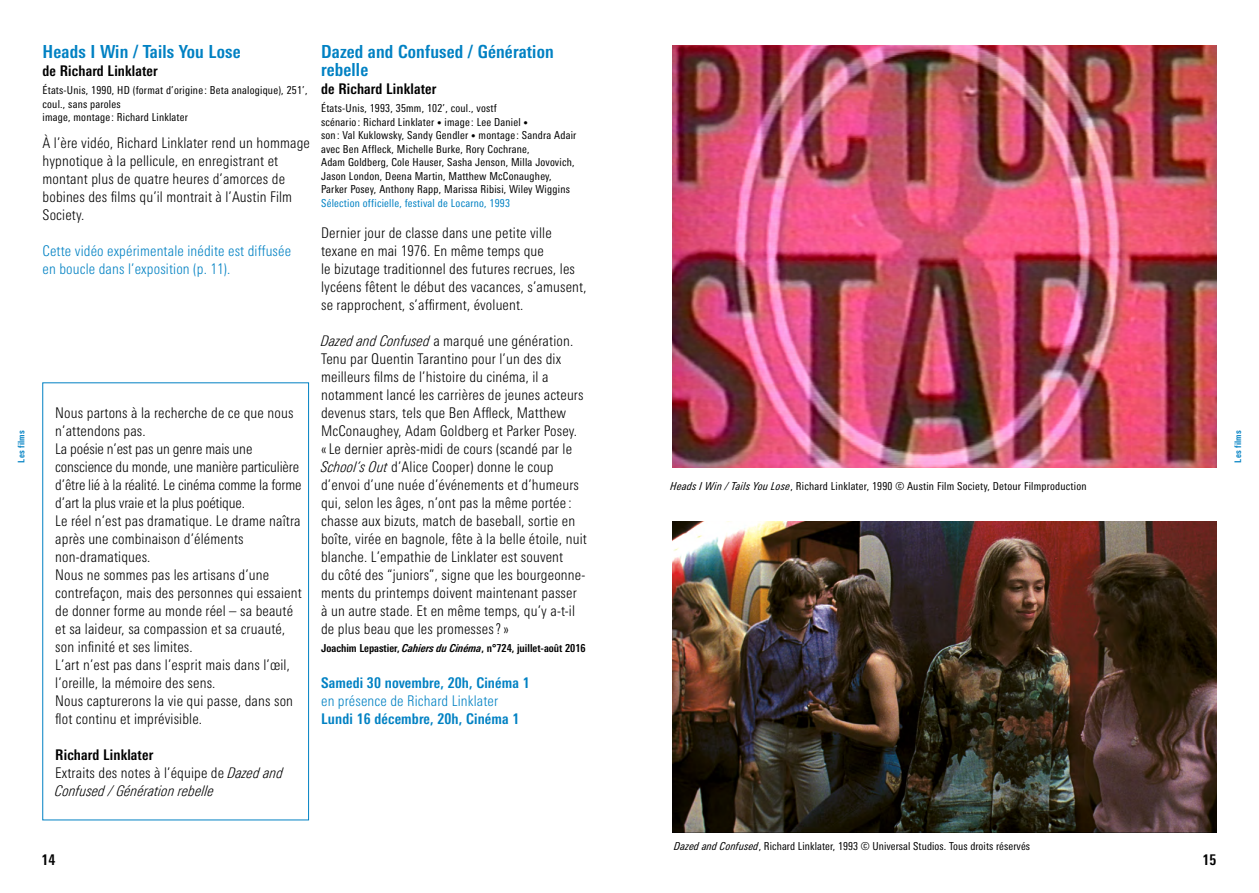
<style>
.page{position:relative;width:1259px;height:893px;background:#fff}
.page>*{position:absolute;margin:0;border:0;box-sizing:border-box;transform-origin:0 0}
.t1{font:700 condensed 18px/18px "Univers Next Pro";letter-spacing:.01em;color:#0081c3}
.t2{font:300 condensed 14.7px/18px "Univers Next Pro";letter-spacing:.01em;color:#000}
.t3{font:300 condensed 14.7px/18px "Univers Next Pro";letter-spacing:.01em;color:#0081c3}
.t4{font:italic 300 condensed 14.7px/18px "Univers Next Pro";letter-spacing:.01em;color:#000}
.t5{font:700 condensed 14.7px "Univers Next Pro";letter-spacing:.01em;color:#0081c3}
.t6{font:700 condensed 14.7px "Univers Next Pro";letter-spacing:.01em;color:#000}
.t7{font:condensed 10.95px/13.5px "Univers Next Pro";letter-spacing:.02em;color:#000}
.t8{font:700 condensed 10.95px "Univers Next Pro";color:#000}
.t9{font:condensed 10.95px "Univers Next Pro";letter-spacing:.02em;color:#0081c3}
.t10{font:700 condensed 9px "Univers Next Pro";letter-spacing:.02em;color:#0081c3}
.s1{font-size:9px}
.s2{font-style:italic}
.s3{font-weight:700;font-style:normal}
.s4{font-style:normal}
</style>
<div class="page">
<img style="left:672px;top:521px;width:544px;height:311px">
<div style="left:42px;top:382px;width:267px;height:438px;border:1px solid #0081c3"></div>
<img style="left:672px;top:45px;width:544px;height:422px">
<p class="t1" style="left:43px;top:43px;width:200px">Heads I Win / Tails You Lose</p>
<p class="t6" style="left:43px;top:62px;width:117px">de Richard Linklater</p>
<p class="t7" style="left:43px;top:83px;width:266px">États-Unis, 1990, HD (format d’origine: Beta analogique), 251’, coul., sans paroles<br>image, montage: Richard Linklater</p>
<p class="t2" style="left:43px;top:134px;width:269px">À l’ère vidéo, Richard Linklater rend un hommage hypnotique à la pellicule, en enregistrant et montant plus de quatre heures d’amorces de bobines des films qu’il montrait à l’Austin Film Society.</p>
<p class="t3" style="left:43px;top:242px;width:250px">Cette vidéo expérimentale inédite est diffusée en boucle dans l’exposition (p. 11).</p>
<p class="t1" style="left:321px;top:43px;width:234px">Dazed and Confused / Génération rebelle</p>
<p class="t6" style="left:321px;top:80px;width:117px">de Richard Linklater</p>
<p class="t7" style="left:321px;top:101px;width:257px">États-Unis, 1993, 35mm, 102’, coul., vostf<br>scénario: Richard Linklater <span class="s1">•</span> image: Lee Daniel <span class="s1">•<br></span>son: Val Kuklowsky, Sandy Gendler <span class="s1">•</span> montage: Sandra Adair avec Ben Affleck, Michelle Burke, Rory Cochrane,<br>Adam Goldberg, Cole Hauser, Sasha Jenson, Milla Jovovich, Jason London, Deena Martin, Matthew McConaughey, Parker Posey, Anthony Rapp, Marissa Ribisi, Wiley Wiggins</p>
<p class="t9" style="left:321px;top:196px;width:190px">Sélection officielle, festival de Locarno, 1993</p>
<p class="t2" style="left:321px;top:224px;width:267px">Dernier jour de classe dans une petite ville texane en mai 1976. En même temps que<br>le bizutage traditionnel des futures recrues, les lycéens fêtent le début des vacances, s’amusent, se rapprochent, s’affirment, évoluent.</p>
<p class="t2" style="left:321px;top:332px;width:267px"><span class="s2">Dazed and Confused</span> a marqué une génération.<br>Tenu par Quentin Tarantino pour l’un des dix meilleurs films de l’histoire du cinéma, il a notamment lancé les carrières de jeunes acteurs devenus stars, tels que Ben Affleck, Matthew McConaughey, Adam Goldberg et Parker Posey. «Le dernier après-midi de cours (scandé par le <span class="s2">School’s Out</span> d’Alice Cooper) donne le coup d’envoi d’une nuée d’événements et d’humeurs qui, selon les âges, n’ont pas la même portée : chasse aux bizuts, match de baseball, sortie en boîte, virée en bagnole, fête à la belle étoile, nuit blanche. L’empathie de Linklater est souvent<br>du côté des “juniors”, signe que les bourgeonne&shy;ments du printemps doivent maintenant passer à un autre stade. Et en même temps, qu’y a-t-il de plus beau que les promesses?»</p>
<p class="t8" style="left:321px;top:642px;width:266px">Joachim Lepastier, <span class="s2">Cahiers du Cinéma</span>, n°724, juillet-août 2016</p>
<p class="t5" style="left:321px;top:674px;width:210px">Samedi 30 novembre, 20h, Cinéma 1</p>
<p class="t3" style="left:321px;top:692px;width:179px">en présence de Richard Linklater</p>
<p class="t5" style="left:321px;top:710px;width:200px">Lundi 16 décembre, 20h, Cinéma 1</p>
<p class="t2" style="left:55px;top:404px;width:248px">Nous partons à la recherche de ce que nous n’attendons pas.<br>La poésie n’est pas un genre mais une conscience du monde, une manière particulière d’être lié à la réalité. Le cinéma comme la forme d’art la plus vraie et la plus poétique.<br>Le réel n’est pas dramatique. Le drame naîtra après une combinaison d’éléments non-dramatiques.<br>Nous ne sommes pas les artisans d’une contrefaçon, mais des personnes qui essaient de donner forme au monde réel – sa beauté et sa laideur, sa compassion et sa cruauté, son infinité et ses limites.<br>L’art n’est pas dans l’esprit mais dans l’œil, l’oreille, la mémoire des sens.<br>Nous capturerons la vie qui passe, dans son flot continu et imprévisible.</p>
<p class="t4" style="left:55px;top:746px;width:229px"><span class="s3">Richard Linklater<br></span><span class="s4">Extraits des notes à l’équipe de</span> Dazed and<br>Confused / Génération rebelle</p>
<p class="t10" style="left:16px;top:462px;width:34px;rotate:-90deg">Les films</p>
<p class="t10" style="left:1232px;top:462px;width:34px;rotate:-90deg">Les films</p>
<p class="t7" style="left:670px;top:479px;width:417px"><span class="s2">Heads I Win / Tails You Lose</span>, Richard Linklater, 1990 © Austin Film Society, Detour Filmproduction</p>
<p class="t7" style="left:674px;top:839px;width:357px"><span class="s2">Dazed and Confused</span>, Richard Linklater, 1993 © Universal Studios. Tous droits réservés</p>
<p class="t6" style="left:41px;top:851px;width:16px">14</p>
<p class="t6" style="left:1202px;top:851px;width:16px">15</p>
</div>
